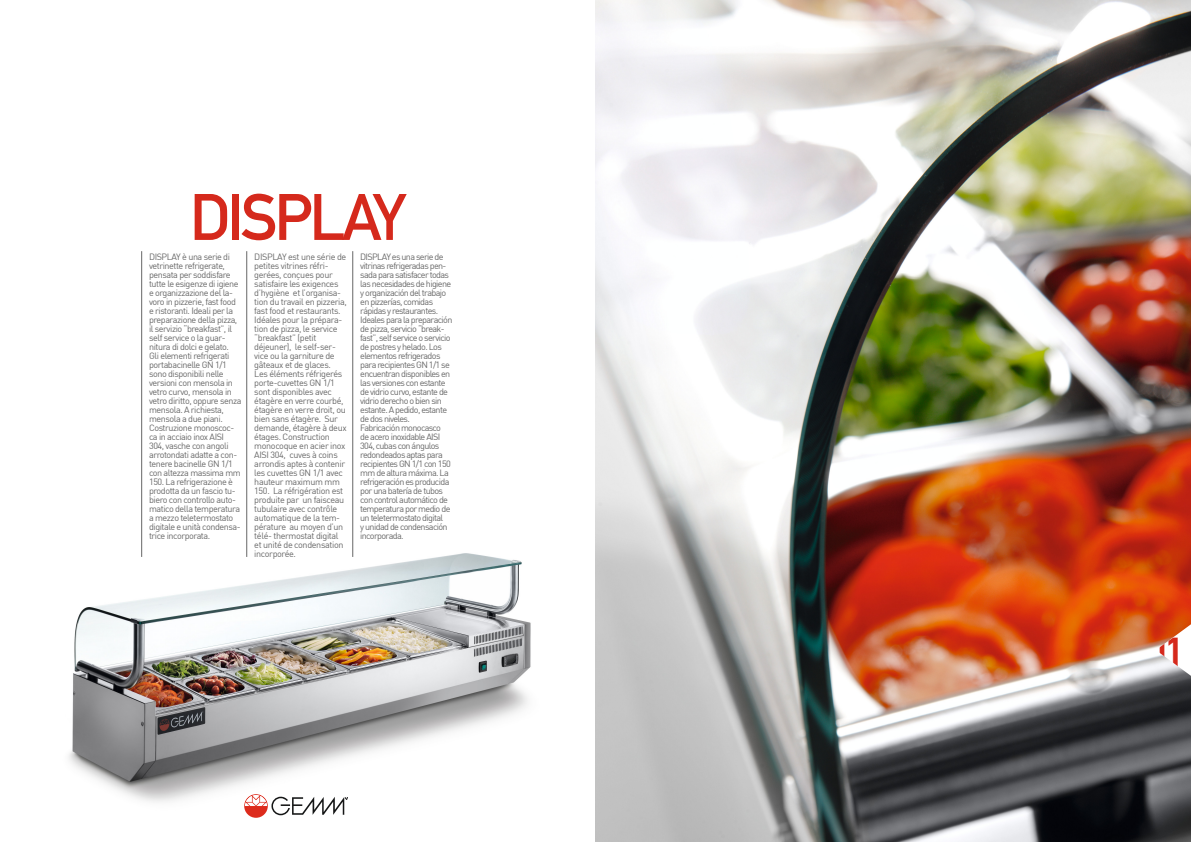
<style>
.page{position:relative;width:1191px;height:842px;background:#fff}
.page>*{position:absolute;margin:0;border:0;box-sizing:border-box;transform-origin:0 0}
.t1{font:700 64.5px "DIN Alternate";letter-spacing:-.05em;color:#d5291c}
.t2{font:700 45px "DIN Alternate";color:#d5291c}
.t3{font:9px/9px "DIN";letter-spacing:-.05em;color:#676767}
.t4{font:9px/9px "DIN";letter-spacing:-.07em;color:#676767}
</style>
<div class="page">
<img style="left:69px;top:545px;width:462px;height:257px">
<img style="left:595px;top:0;width:596px;height:842px">
<svg style="left:244px;top:794px;width:104px;height:24px"></svg>
<svg style="left:1155px;top:624px;width:36px;height:52px"></svg>
<hr style="left:141px;top:251px;width:1px;height:306px;background:#676767">
<hr style="left:352px;top:251px;width:1px;height:306px;background:#676767">
<hr style="left:246px;top:251px;width:1px;height:306px;background:#676767">
<h1 class="t1" style="left:190px;top:179px;width:217px">DISPLAY</h1>
<p class="t3" style="left:149px;top:253px;width:94px">DISPLAY è una serie di vetrinette refrigerate, pensata per soddisfare tutte le esigenze di igiene e organizzazione del la&shy;voro in pizzerie, fast food e ristoranti. Ideali per la preparazione della pizza, il servizio “breakfast”, il self service o la guar&shy;nitura di dolci e gelato.<br>Gli elementi refrigerati portabacinelle GN 1/1 sono disponibili nelle versioni con mensola in vetro curvo, mensola in vetro diritto, oppure senza mensola. A richiesta, mensola a due piani.<br>Costruzione monoscoc&shy;ca in acciaio inox AISI<br>304, vasche con angoli arrotondati adatte a con&shy;tenere bacinelle GN 1/1 con altezza massima mm<br>150. La refrigerazione è prodotta da un fascio tu&shy;biero con controllo auto&shy;matico della temperatura a mezzo teletermostato digitale e unità condensa&shy;trice incorporata.</p>
<p class="t3" style="left:254px;top:253px;width:94px">DISPLAY est une série de petites vitrines réfri&shy;gerées, conçues pour satisfaire les exigences d’hygiène et l’organisa&shy;tion du travail en pizzeria, fast food et restaurants.<br>Idéales pour la prépara&shy;tion de pizza, le service “breakfast” (petit déjeuner), le self-ser&shy;vice ou la garniture de gâteaux et de glaces.<br>Les éléments réfrigerés porte-cuvettes GN 1/1 sont disponibles avec étagère en verre courbé, étagère en verre droit, ou bien sans étagère. Sur demande, étagère à deux étages. Construction monocoque en acier inox<br>AISI 304, cuves à coins arrondis aptes à contenir les cuvettes GN 1/1 avec hauteur maximum mm<br>150. La réfrigération est produite par un faisceau tubulaire avec contrôle automatique de la tem&shy;pérature au moyen d’un télé- thermostat digital et unité de condensation incorporée.</p>
<p class="t4" style="left:360px;top:253px;width:94px">DISPLAY es una serie de vitrinas refrigeradas pen&shy;sada para satisfacer todas las necesidades de higiene y organización del trabajo en pizzerías, comidas rápidas y restaurantes.<br>Ideales para la preparación de pizza, servicio “break&shy;fast”, self service o servicio de postres y helado. Los elementos refrigerados para recipientes GN 1/1 se encuentran disponibles en las versiones con estante de vidrio curvo, estante de vidrio derecho o bien sin estante. A pedido, estante de dos niveles.<br>Fabricación monocasco<br>de acero inoxidable AISI<br>304, cubas con ángulos redondeados aptas para recipientes GN 1/1 con 150 mm de altura máxima. La refrigeración es producida por una batería de tubos con control automático de temperatura por medio de un teletermostato digital<br>y unidad de condensación incorporada.</p>
<h2 class="t2" style="left:1151px;top:628px;width:36px">11</h2>
</div>
